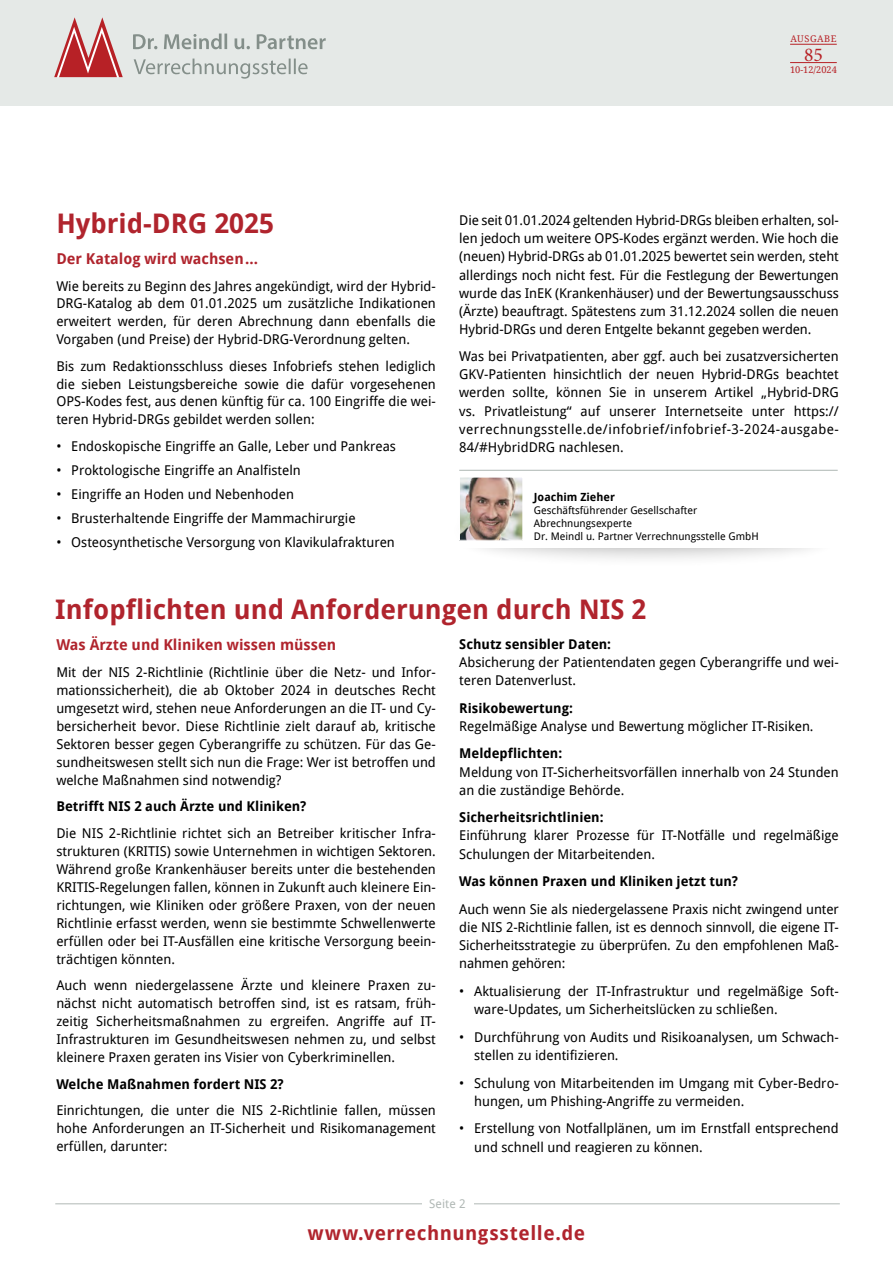
<style>
.page{position:relative;width:893px;height:1263px;background:#fff}
.page>*{position:absolute;margin:0;border:0;box-sizing:border-box;transform-origin:0 0}
.t1{font:700 27px "Droid Sans";color:#b0242d}
.t2{font:700 19.5px "Droid Sans";letter-spacing:.03em;color:#b0242d}
.t3{font:19.5px "Minion Pro";color:#b72126}
.t4{font:700 15px "Droid Sans";color:#b0242d}
.t5{font:13.5px/18.1px "Droid Sans";color:#000;text-align:justify}
.t6{font:700 13.5px "Droid Sans";color:#000}
.t7{font:12px "Droid Sans";letter-spacing:.01em;color:#b0b8b5}
.t8{font:700 11.25px "Droid Sans";color:#000}
.t9{font:10.5px/13.2px "Droid Sans";color:#000}
.t10{font:9.3px "Droid Serif";color:#b72126}
</style>
<div class="page">
<hr style="left:55px;top:1203px;width:785px;height:1px;background:#b0b8b5">
<div style="left:422px;top:1199px;width:51px;height:9px;background:#fff"></div>
<div style="left:0;top:0;width:893px;height:105px;background:#e5e9e7"></div>
<svg style="left:54px;top:17px;width:69px;height:60px"></svg>
<svg style="left:133px;top:34px;width:193px;height:15px"></svg>
<svg style="left:134px;top:59px;width:174px;height:20px"></svg>
<hr style="left:790px;top:44px;width:47px;height:1px;background:#b72126">
<hr style="left:790px;top:62px;width:47px;height:1px;background:#b72126">
<div style="left:451px;top:490px;width:392px;height:79px;background:#000;opacity:.5"></div>
<div style="left:460px;top:488px;width:378px;height:59px;background:#fff"></div>
<hr style="left:459px;top:470px;width:379px;height:1px;background:#aeb6b3">
<img style="left:461px;top:479px;width:60px;height:59px">
<div style="left:459px;top:477px;width:64px;height:63px;border:1px solid #fff"></div>
<p class="t10" style="left:790px;top:33px;width:28px">AUSGABE</p>
<h2 class="t3" style="left:804px;top:41px;width:20px">85</h2>
<p class="t10" style="left:790px;top:64px;width:48px">10-12/2024</p>
<h1 class="t1" style="left:56px;top:208px;width:219px">Hybrid-DRG 2025</h1>
<p class="t4" style="left:56px;top:250px;width:203px">Der Katalog wird wachsen...</p>
<p class="t5" style="left:56px;top:277px;width:381px">Wie bereits zu Beginn des Jahres angekündigt, wird der Hybrid-DRG-Katalog ab dem 01.01.2025 um zusätzliche Indikationen erweitert werden, für deren Abrechnung dann ebenfalls die Vorgaben (und Preise) der Hybrid-DRG-Verordnung gelten.</p>
<p class="t5" style="left:56px;top:357px;width:381px">Bis zum Redaktionsschluss dieses Infobriefs stehen lediglich die sieben Leistungsbereiche sowie die dafür vorgesehenen OPS-Kodes fest, aus denen künftig für ca. 100 Eingriffe die wei&shy;teren Hybrid-DRGs gebildet werden sollen:</p>
<p class="t5" style="left:56px;top:437px;width:341px">• Endoskopische Eingriffe an Galle, Leber und Pankreas</p>
<p class="t5" style="left:56px;top:461px;width:246px">• Proktologische Eingriffe an Analfisteln</p>
<p class="t5" style="left:56px;top:485px;width:239px">• Eingriffe an Hoden und Nebenhoden</p>
<p class="t5" style="left:56px;top:509px;width:301px">• Brusterhaltende Eingriffe der Mammachirurgie</p>
<p class="t5" style="left:56px;top:534px;width:340px">• Osteosynthetische Versorgung von Klavikulafrakturen</p>
<p class="t5" style="left:459px;top:211px;width:381px">Die seit 01.01.2024 geltenden Hybrid-DRGs bleiben erhalten, sol&shy;len jedoch um weitere OPS-Kodes ergänzt werden. Wie hoch die (neuen) Hybrid-DRGs ab 01.01.2025 bewertet sein werden, steht allerdings noch nicht fest. Für die Festlegung der Bewertungen wurde das InEK (Krankenhäuser) und der Bewertungsausschuss (Ärzte) beauftragt. Spätestens zum 31.12.2024 sollen die neuen Hybrid-DRGs und deren Entgelte bekannt gegeben werden.</p>
<p class="t5" style="left:459px;top:347px;width:381px">Was bei Privatpatienten, aber ggf. auch bei zusatzversicherten GKV-Patienten hinsichtlich der neuen Hybrid-DRGs beachtet werden sollte, können Sie in unserem Artikel „Hybrid-DRG vs. Privatleistung“ auf unserer Internetseite unter https:// verrechnungsstelle.de/infobrief/infobrief-3-2024-ausgabe-84/#HybridDRG nachlesen.</p>
<p class="t8" style="left:534px;top:490px;width:83px">Joachim Zieher</p>
<p class="t9" style="left:534px;top:504px;width:226px">Geschäftsführender Gesellschafter<br>Abrechnungsexperte<br>Dr. Meindl u. Partner Verrechnungsstelle GmbH</p>
<h1 class="t1" style="left:55px;top:594px;width:593px">Infopflichten und Anforderungen durch NIS 2</h1>
<p class="t4" style="left:56px;top:636px;width:281px">Was Ärzte und Kliniken wissen müssen</p>
<p class="t5" style="left:56px;top:663px;width:381px">Mit der NIS 2-Richtlinie (Richtlinie über die Netz- und Infor&shy;mationssicherheit), die ab Oktober 2024 in deutsches Recht umgesetzt wird, stehen neue Anforderungen an die IT- und Cy&shy;bersicherheit bevor. Diese Richtlinie zielt darauf ab, kritische Sektoren besser gegen Cyberangriffe zu schützen. Für das Ge&shy;sundheitswesen stellt sich nun die Frage: Wer ist betroffen und welche Maßnahmen sind notwendig?</p>
<p class="t6" style="left:56px;top:799px;width:252px">Betrifft NIS 2 auch Ärzte und Kliniken?</p>
<p class="t5" style="left:56px;top:824px;width:381px">Die NIS 2-Richtlinie richtet sich an Betreiber kritischer Infra&shy;strukturen (KRITIS) sowie Unternehmen in wichtigen Sektoren.<br>Während große Krankenhäuser bereits unter die bestehenden KRITIS-Regelungen fallen, können in Zukunft auch kleinere Ein&shy;richtungen, wie Kliniken oder größere Praxen, von der neuen Richtlinie erfasst werden, wenn sie bestimmte Schwellenwerte erfüllen oder bei IT-Ausfällen eine kritische Versorgung beein&shy;trächtigen könnten.</p>
<p class="t5" style="left:56px;top:977px;width:381px">Auch wenn niedergelassene Ärzte und kleinere Praxen zu&shy;nächst nicht automatisch betroffen sind, ist es ratsam, früh&shy;zeitig Sicherheitsmaßnahmen zu ergreifen. Angriffe auf IT-Infrastrukturen im Gesundheitswesen nehmen zu, und selbst kleinere Praxen geraten ins Visier von Cyberkriminellen.</p>
<p class="t6" style="left:56px;top:1076px;width:229px">Welche Maßnahmen fordert NIS 2?</p>
<p class="t5" style="left:56px;top:1101px;width:381px">Einrichtungen, die unter die NIS 2-Richtlinie fallen, müssen hohe Anforderungen an IT-Sicherheit und Risikomanagement erfüllen, darunter:</p>
<p class="t6" style="left:459px;top:636px;width:153px">Schutz sensibler Daten:</p>
<p class="t5" style="left:459px;top:653px;width:381px">Absicherung der Patientendaten gegen Cyberangriffe und wei&shy;teren Datenverlust.</p>
<p class="t6" style="left:459px;top:700px;width:115px">Risikobewertung:</p>
<p class="t5" style="left:459px;top:717px;width:356px">Regelmäßige Analyse und Bewertung möglicher IT-Risiken.</p>
<p class="t6" style="left:459px;top:746px;width:104px">Meldepflichten:</p>
<p class="t5" style="left:459px;top:763px;width:381px">Meldung von IT-Sicherheitsvorfällen innerhalb von 24 Stunden an die zuständige Behörde.</p>
<p class="t6" style="left:459px;top:810px;width:146px">Sicherheitsrichtlinien:</p>
<p class="t5" style="left:459px;top:827px;width:381px">Einführung klarer Prozesse für IT-Notfälle und regelmäßige<br>Schulungen der Mitarbeitenden.</p>
<p class="t6" style="left:459px;top:874px;width:280px">Was können Praxen und Kliniken jetzt tun?</p>
<p class="t5" style="left:459px;top:900px;width:381px">Auch wenn Sie als niedergelassene Praxis nicht zwingend unter die NIS 2-Richtlinie fallen, ist es dennoch sinnvoll, die eigene IT-Sicherheitsstrategie zu überprüfen. Zu den empfohlenen Maß&shy;nahmen gehören:</p>
<p class="t5" style="left:474px;top:982px;width:366px;text-indent:-15px">• Aktualisierung der IT-Infrastruktur und regelmäßige Soft&shy;ware-Updates, um Sicherheitslücken zu schließen.</p>
<p class="t5" style="left:474px;top:1028px;width:366px;text-indent:-15px">• Durchführung von Audits und Risikoanalysen, um Schwach&shy;stellen zu identifizieren.</p>
<p class="t5" style="left:474px;top:1074px;width:366px;text-indent:-15px">• Schulung von Mitarbeitenden im Umgang mit Cyber-Bedro&shy;hungen, um Phishing-Angriffe zu vermeiden.</p>
<p class="t5" style="left:474px;top:1120px;width:366px;text-indent:-15px">• Erstellung von Notfallplänen, um im Ernstfall entsprechend und schnell und reagieren zu können.</p>
<p class="t7" style="left:429px;top:1197px;width:38px">Seite 2</p>
<h2 class="t2" style="left:308px;top:1221px;width:279px">www.verrechnungsstelle.de</h2>
</div>
